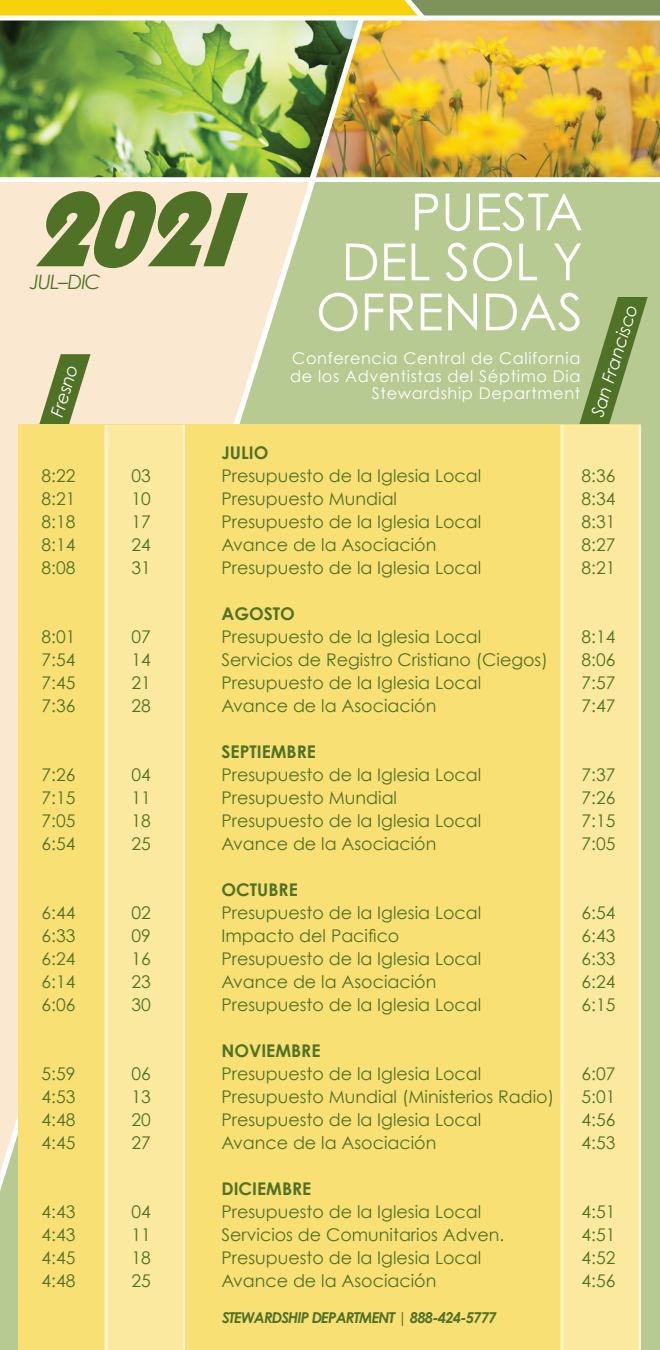
<style>
.page{position:relative;width:660px;height:1350px;background:#fff}
.page>*{position:absolute;margin:0;border:0;box-sizing:border-box;transform-origin:0 0}
.t1{font:italic 110px "Bauhaus 93";color:#4f7227}
.t2{font:51.25px/50px "Century Gothic";color:#fff;text-align:right}
.t3{font:italic 20px "Century Gothic";letter-spacing:-.06em;color:#4f7227}
.t4{font:17.5px "Century Gothic";color:#4f7227}
.t5{font:700 17.5px "Century Gothic";color:#4f7227}
.t6{font:italic 17.5px "Century Gothic";color:#fff}
.t7{font:16.25px/17.5px "Century Gothic";letter-spacing:.04em;color:#fff;text-align:right}
.t8{font:italic 700 15px "Century Gothic";letter-spacing:-.06em;color:#4f7227}
.s1{font-weight:400}
</style>
<div class="page">
<img style="left:365px;top:23px;width:295px;height:154px">
<img style="left:0;top:23px;width:365px;height:154px">
<div style="left:0;top:182px;width:660px;height:1168px;background:#b6ca91"></div>
<svg style="left:577px;top:297px;width:71px;height:134px;background:#8ba564"></svg>
<svg style="left:0;top:182px;width:309px;height:991px;background:#f3e6ca"></svg>
<svg style="left:37px;top:354px;width:54px;height:71px;background:#9da873"></svg>
<div style="left:19px;top:425px;width:622px;height:925px;background:#f9e075"></div>
<svg style="left:0;top:0;width:660px;height:23px"></svg>
<div style="left:104px;top:425px;width:81px;height:925px;background:#fae99e"></div>
<div style="left:560px;top:425px;width:81px;height:925px;background:#fae99e"></div>
<hr style="left:105px;top:425px;width:3px;height:925px;background:#fff">
<hr style="left:183px;top:425px;width:2px;height:925px;background:#fff">
<hr style="left:561px;top:425px;width:3px;height:925px;background:#fff">
<hr style="left:639px;top:425px;width:2px;height:925px;background:#fff">
<h1 class="t1" style="left:26px;top:167px;width:261px">2021</h1>
<p class="t3" style="left:30px;top:270px;width:73px">JUL–DIC</p>
<p class="t6" style="left:46px;top:413px;width:56px;rotate:-73deg">Fresno</p>
<p class="t5" style="left:221px;top:442px;width:48px">JULIO</p>
<h2 class="t2" style="left:316px;top:186px;width:268px">PUESTA<br>DEL SOL Y<br>OFRENDAS</h2>
<p class="t7" style="left:290px;top:350px;width:292px">Conferencia Central de California de los Adventistas del Séptimo Dia<br>Stewardship Department</p>
<p class="t6" style="left:587px;top:413px;width:118px;rotate:-73deg">San Francisco</p>
<p class="t4" style="left:41px;top:465px;width:35px">8:22</p>
<p class="t4" style="left:131px;top:465px;width:21px">03</p>
<p class="t4" style="left:221px;top:465px;width:261px">Presupuesto de la Iglesia Local</p>
<p class="t4" style="left:581px;top:465px;width:35px">8:36</p>
<p class="t4" style="left:41px;top:488px;width:35px">8:21</p>
<p class="t4" style="left:131px;top:488px;width:21px">10</p>
<p class="t4" style="left:221px;top:488px;width:177px">Presupuesto Mundial</p>
<p class="t4" style="left:581px;top:488px;width:35px">8:34</p>
<p class="t4" style="left:41px;top:511px;width:35px">8:18</p>
<p class="t4" style="left:131px;top:511px;width:21px">17</p>
<p class="t4" style="left:221px;top:511px;width:261px">Presupuesto de la Iglesia Local</p>
<p class="t4" style="left:581px;top:511px;width:35px">8:31</p>
<p class="t4" style="left:41px;top:534px;width:35px">8:14</p>
<p class="t4" style="left:131px;top:534px;width:21px">24</p>
<p class="t4" style="left:221px;top:534px;width:216px">Avance de la Asociación</p>
<p class="t4" style="left:581px;top:534px;width:35px">8:27</p>
<p class="t4" style="left:41px;top:557px;width:35px">8:08</p>
<p class="t4" style="left:131px;top:557px;width:21px">31</p>
<p class="t4" style="left:221px;top:557px;width:261px">Presupuesto de la Iglesia Local</p>
<p class="t4" style="left:581px;top:557px;width:35px">8:21</p>
<p class="t5" style="left:221px;top:603px;width:75px">AGOSTO</p>
<p class="t4" style="left:41px;top:626px;width:35px">8:01</p>
<p class="t4" style="left:131px;top:626px;width:21px">07</p>
<p class="t4" style="left:221px;top:626px;width:261px">Presupuesto de la Iglesia Local</p>
<p class="t4" style="left:581px;top:626px;width:35px">8:14</p>
<p class="t4" style="left:41px;top:649px;width:35px">7:54</p>
<p class="t4" style="left:131px;top:649px;width:21px">14</p>
<p class="t4" style="left:221px;top:649px;width:328px">Servicios de Registro Cristiano (Ciegos)</p>
<p class="t4" style="left:581px;top:649px;width:35px">8:06</p>
<p class="t4" style="left:41px;top:672px;width:35px">7:45</p>
<p class="t4" style="left:131px;top:672px;width:21px">21</p>
<p class="t4" style="left:221px;top:672px;width:261px">Presupuesto de la Iglesia Local</p>
<p class="t4" style="left:581px;top:672px;width:35px">7:57</p>
<p class="t4" style="left:41px;top:695px;width:35px">7:36</p>
<p class="t4" style="left:131px;top:695px;width:21px">28</p>
<p class="t4" style="left:221px;top:695px;width:216px">Avance de la Asociación</p>
<p class="t4" style="left:581px;top:695px;width:35px">7:47</p>
<p class="t5" style="left:221px;top:741px;width:96px">SEPTIEMBRE</p>
<p class="t4" style="left:41px;top:764px;width:35px">7:26</p>
<p class="t4" style="left:131px;top:764px;width:21px">04</p>
<p class="t4" style="left:221px;top:764px;width:261px">Presupuesto de la Iglesia Local</p>
<p class="t4" style="left:581px;top:764px;width:35px">7:37</p>
<p class="t4" style="left:41px;top:787px;width:35px">7:15</p>
<p class="t4" style="left:131px;top:787px;width:21px">11</p>
<p class="t4" style="left:221px;top:787px;width:177px">Presupuesto Mundial</p>
<p class="t4" style="left:581px;top:787px;width:35px">7:26</p>
<p class="t4" style="left:41px;top:810px;width:35px">7:05</p>
<p class="t4" style="left:131px;top:810px;width:21px">18</p>
<p class="t4" style="left:221px;top:810px;width:261px">Presupuesto de la Iglesia Local</p>
<p class="t4" style="left:581px;top:810px;width:35px">7:15</p>
<p class="t4" style="left:41px;top:833px;width:35px">6:54</p>
<p class="t4" style="left:131px;top:833px;width:21px">25</p>
<p class="t4" style="left:221px;top:833px;width:216px">Avance de la Asociación</p>
<p class="t4" style="left:581px;top:833px;width:35px">7:05</p>
<p class="t5" style="left:221px;top:879px;width:78px">OCTUBRE</p>
<p class="t4" style="left:41px;top:902px;width:35px">6:44</p>
<p class="t4" style="left:131px;top:902px;width:21px">02</p>
<p class="t4" style="left:221px;top:902px;width:261px">Presupuesto de la Iglesia Local</p>
<p class="t4" style="left:581px;top:902px;width:35px">6:54</p>
<p class="t4" style="left:41px;top:925px;width:35px">6:33</p>
<p class="t4" style="left:131px;top:925px;width:21px">09</p>
<p class="t4" style="left:221px;top:925px;width:179px">Impacto del Pacifico</p>
<p class="t4" style="left:581px;top:925px;width:35px">6:43</p>
<p class="t4" style="left:41px;top:948px;width:35px">6:24</p>
<p class="t4" style="left:131px;top:948px;width:21px">16</p>
<p class="t4" style="left:221px;top:948px;width:261px">Presupuesto de la Iglesia Local</p>
<p class="t4" style="left:581px;top:948px;width:35px">6:33</p>
<p class="t4" style="left:41px;top:971px;width:35px">6:14</p>
<p class="t4" style="left:131px;top:971px;width:21px">23</p>
<p class="t4" style="left:221px;top:971px;width:216px">Avance de la Asociación</p>
<p class="t4" style="left:581px;top:971px;width:35px">6:24</p>
<p class="t4" style="left:41px;top:994px;width:35px">6:06</p>
<p class="t4" style="left:131px;top:994px;width:21px">30</p>
<p class="t4" style="left:221px;top:994px;width:261px">Presupuesto de la Iglesia Local</p>
<p class="t4" style="left:581px;top:994px;width:35px">6:15</p>
<p class="t5" style="left:221px;top:1040px;width:101px">NOVIEMBRE</p>
<p class="t4" style="left:41px;top:1063px;width:35px">5:59</p>
<p class="t4" style="left:131px;top:1063px;width:21px">06</p>
<p class="t4" style="left:221px;top:1063px;width:261px">Presupuesto de la Iglesia Local</p>
<p class="t4" style="left:581px;top:1063px;width:35px">6:07</p>
<p class="t4" style="left:41px;top:1086px;width:35px">4:53</p>
<p class="t4" style="left:131px;top:1086px;width:21px">13</p>
<p class="t4" style="left:221px;top:1086px;width:334px">Presupuesto Mundial (Ministerios Radio)</p>
<p class="t4" style="left:581px;top:1086px;width:35px">5:01</p>
<p class="t4" style="left:41px;top:1109px;width:35px">4:48</p>
<p class="t4" style="left:131px;top:1109px;width:21px">20</p>
<p class="t4" style="left:221px;top:1109px;width:261px">Presupuesto de la Iglesia Local</p>
<p class="t4" style="left:581px;top:1109px;width:35px">4:56</p>
<p class="t4" style="left:41px;top:1132px;width:35px">4:45</p>
<p class="t4" style="left:131px;top:1132px;width:21px">27</p>
<p class="t4" style="left:221px;top:1132px;width:216px">Avance de la Asociación</p>
<p class="t4" style="left:581px;top:1132px;width:35px">4:53</p>
<p class="t5" style="left:221px;top:1178px;width:91px">DICIEMBRE</p>
<p class="t4" style="left:41px;top:1201px;width:35px">4:43</p>
<p class="t4" style="left:131px;top:1201px;width:21px">04</p>
<p class="t4" style="left:221px;top:1201px;width:261px">Presupuesto de la Iglesia Local</p>
<p class="t4" style="left:581px;top:1201px;width:35px">4:51</p>
<p class="t4" style="left:41px;top:1224px;width:35px">4:43</p>
<p class="t4" style="left:131px;top:1224px;width:21px">11</p>
<p class="t4" style="left:221px;top:1224px;width:284px">Servicios de Comunitarios Adven.</p>
<p class="t4" style="left:581px;top:1224px;width:35px">4:51</p>
<p class="t4" style="left:41px;top:1247px;width:35px">4:45</p>
<p class="t4" style="left:131px;top:1247px;width:21px">18</p>
<p class="t4" style="left:221px;top:1247px;width:261px">Presupuesto de la Iglesia Local</p>
<p class="t4" style="left:581px;top:1247px;width:35px">4:52</p>
<p class="t4" style="left:41px;top:1270px;width:35px">4:48</p>
<p class="t4" style="left:131px;top:1270px;width:21px">25</p>
<p class="t4" style="left:221px;top:1270px;width:216px">Avance de la Asociación</p>
<p class="t4" style="left:581px;top:1270px;width:35px">4:56</p>
<p class="t8" style="left:222px;top:1308px;width:276px">STEWARDSHIP DEPARTMENT <span class="s1">|</span> 888-424-5777</p>
</div>
